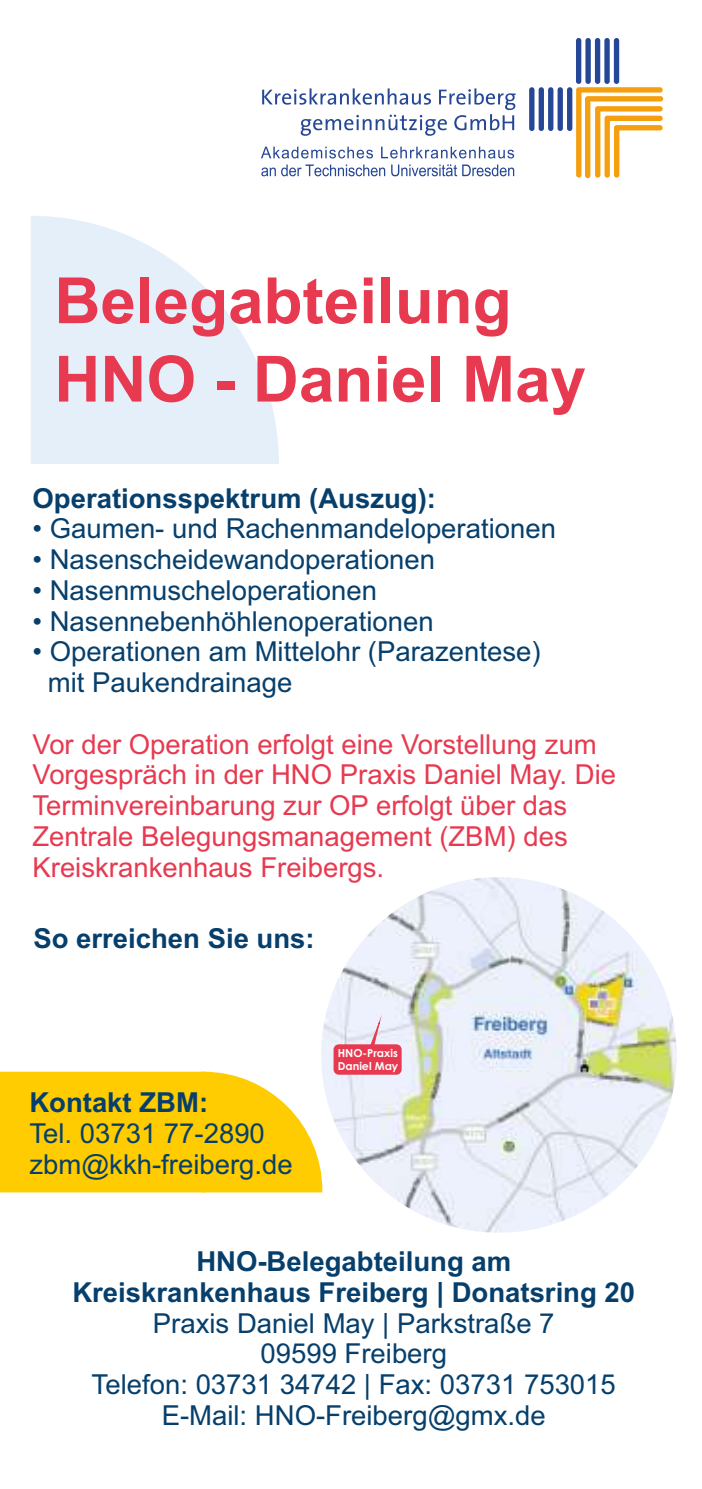
<style>
.page{position:relative;width:702px;height:1489px;background:#fff}
.page>*{position:absolute;margin:0;border:0;box-sizing:border-box;transform-origin:0 0}
.t1{font:700 63.75px/78.2px "Arial";color:#e73a51}
.t2{font:27.5px/30.8px "Arial";color:#063f6c}
.t3{font:27.5px/30.8px "Arial";color:#e73a51}
.t4{font:700 27.5px/30.8px "Arial";color:#063f6c;text-align:center}
.t5{font:700 11px/13.2px "Century Gothic";color:#fefefe}
</style>
<div class="page">
<svg style="left:31px;top:216px;width:248px;height:248px;fill:#e4effa"></svg>
<img style="left:321px;top:877px;width:355px;height:355px;border-radius:50%">
<svg style="left:364px;top:1013px;width:18px;height:31px"></svg>
<div style="left:333px;top:1044px;width:68px;height:30px;background:#e73a51;border-radius:5px"></div>
<svg style="left:0;top:1069px;width:324px;height:124px;background:#fed11b"></svg>
<svg style="left:262px;top:88px;width:253px;height:48px"></svg>
<div style="left:529px;top:87px;width:5px;height:44px;background:#264796;border-radius:3px"></div>
<div style="left:538px;top:87px;width:6px;height:44px;background:#264796;border-radius:3px"></div>
<div style="left:548px;top:87px;width:5px;height:44px;background:#264796;border-radius:3px"></div>
<div style="left:557px;top:87px;width:6px;height:44px;background:#264796;border-radius:3px"></div>
<div style="left:567px;top:87px;width:5px;height:44px;background:#264796;border-radius:3px"></div>
<div style="left:576px;top:38px;width:5px;height:46px;background:#264796;border-radius:3px"></div>
<div style="left:585px;top:38px;width:5px;height:46px;background:#264796;border-radius:3px"></div>
<div style="left:595px;top:38px;width:5px;height:46px;background:#264796;border-radius:3px"></div>
<div style="left:604px;top:38px;width:5px;height:46px;background:#264796;border-radius:3px"></div>
<div style="left:613px;top:38px;width:6px;height:46px;background:#264796;border-radius:3px"></div>
<svg style="left:576px;top:87px;width:87px;height:91px"></svg>
<svg style="left:261px;top:147px;width:112px;height:11px"></svg>
<svg style="left:381px;top:147px;width:133px;height:11px"></svg>
<svg style="left:261px;top:164px;width:124px;height:12px"></svg>
<svg style="left:391px;top:164px;width:123px;height:12px"></svg>
<h1 class="t1" style="left:54px;top:267px;width:533px">Belegabteilung<br>HNO - Daniel May</h1>
<p class="t4" style="left:32px;top:485px;width:405px">Operationsspektrum (Auszug):</p>
<p class="t2" style="left:32px;top:516px;width:525px">• Gaumen- und Rachenmandeloperationen</p>
<p class="t2" style="left:32px;top:546px;width:404px">• Nasenscheidewandoperationen</p>
<p class="t2" style="left:32px;top:577px;width:346px">• Nasenmuscheloperationen</p>
<p class="t2" style="left:32px;top:608px;width:402px">• Nasennebenhöhlenoperationen</p>
<p class="t2" style="left:48px;top:639px;width:494px;text-indent:-15px">• Operationen am Mittelohr (Parazentese) mit Paukendrainage</p>
<p class="t3" style="left:32px;top:731px;width:585px">Vor der Operation erfolgt eine Vorstellung zum Vorgespräch in der HNO Praxis Daniel May. Die Terminvereinbarung zur OP erfolgt über das Zentrale Belegungsmanagement (ZBM) des Kreiskrankenhaus Freibergs.</p>
<p class="t4" style="left:33px;top:925px;width:283px">So erreichen Sie uns:</p>
<p class="t4" style="left:29px;top:1089px;width:180px">Kontakt ZBM:</p>
<p class="t2" style="left:29px;top:1120px;width:265px">Tel. 03731 77-2890 zbm@kkh-freiberg.de</p>
<p class="t5" style="left:338px;top:1046px;width:62px">HNO-Praxis<br>Daniel May</p>
<p class="t4" style="left:72px;top:1248px;width:564px">HNO-Belegabteilung am<br>Kreiskrankenhaus Freiberg | Donatsring 20</p>
<p class="t2" style="left:92px;top:1309px;width:525px;text-align:center">Praxis Daniel May | Parkstraße 7<br>09599 Freiberg<br>Telefon: 03731 34742 | Fax: 03731 753015<br>E-Mail: HNO-Freiberg@gmx.de</p>
</div>
